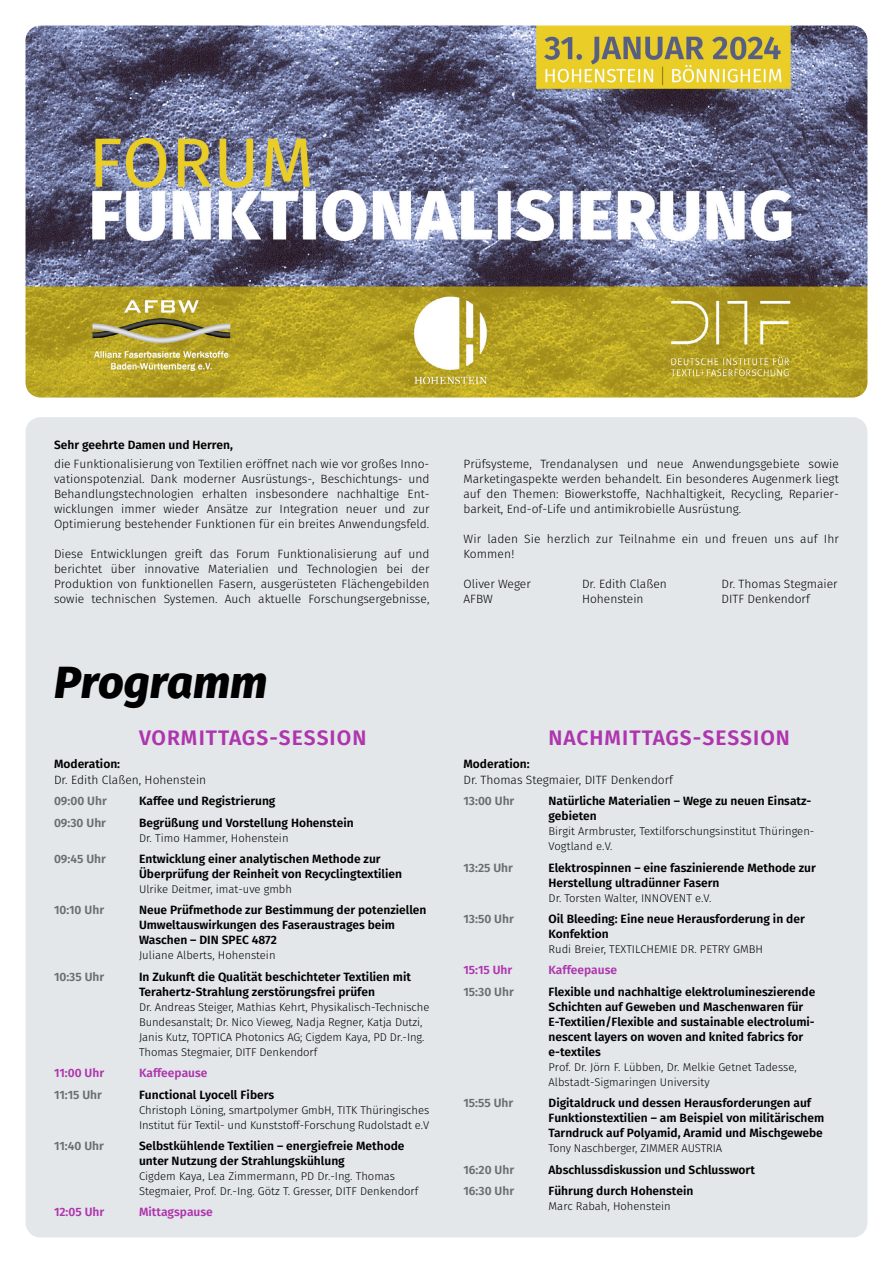
<style>
.page{position:relative;width:893px;height:1263px;background:#fff}
.page>*{position:absolute;margin:0;border:0;box-sizing:border-box;transform-origin:0 0}
.t1{font:italic 800 45px "Fira Sans";color:#000}
.t2{font:600 21px "Fira Sans";letter-spacing:.05em;color:#ae35ae}
.t3{font:600 12px/15px "Fira Sans";color:#000}
.t4{font:300 12px/15px "Fira Sans";color:#000;text-align:justify}
.t5{font:600 12px "Fira Sans";color:#6a6d73}
.t6{font:600 12px "Fira Sans";color:#ae35ae}
.t7{font:300 11.25px/15px "Fira Sans";letter-spacing:-.005em;color:#000}
</style>
<div class="page">
<div style="left:26px;top:417px;width:841px;height:820px;background:#e3e7e9;border-radius:15px"></div>
<img style="left:26px;top:26px;width:841px;height:371px">
<p class="t3" style="left:54px;top:437px;width:181px">Sehr geehrte Damen und Herren,</p>
<p class="t4" style="left:54px;top:458px;width:377px">die Funktionalisierung von Textilien eröffnet nach wie vor großes Inno&shy;vationspotenzial. Dank moderner Ausrüstungs-, Beschichtungs- und Behandlungstechnologien erhalten insbesondere nachhaltige Ent&shy;wicklungen immer wieder Ansätze zur Integration neuer und zur Optimierung bestehender Funktionen für ein breites Anwendungsfeld.</p>
<p class="t4" style="left:54px;top:548px;width:377px">Diese Entwicklungen greift das Forum Funktionalisierung auf und berichtet über innovative Materialien und Technologien bei der Produktion von funktionellen Fasern, ausgerüsteten Flächengebilden sowie technischen Systemen. Auch aktuelle Forschungsergebnisse,</p>
<h1 class="t1" style="left:54px;top:643px;width:215px">Programm</h1>
<h2 class="t2" style="left:139px;top:720px;width:229px">VORMITTAGS-SESSION</h2>
<p class="t3" style="left:54px;top:756px;width:68px">Moderation:</p>
<p class="t4" style="left:54px;top:773px;width:154px">Dr. Edith Claßen, Hohenstein</p>
<p class="t5" style="left:54px;top:791px;width:54px">09:00 Uhr</p>
<p class="t3" style="left:139px;top:793px;width:138px">Kaffee und Registrierung</p>
<p class="t5" style="left:54px;top:813px;width:54px">09:30 Uhr</p>
<p class="t3" style="left:139px;top:814px;width:216px">Begrüßung und Vorstellung Hohenstein</p>
<p class="t7" style="left:139px;top:831px;width:151px">Dr. Timo Hammer, Hohenstein</p>
<p class="t5" style="left:54px;top:849px;width:53px">09:45 Uhr</p>
<p class="t3" style="left:139px;top:851px;width:265px">Entwicklung einer analytischen Methode zur<br>Überprüfung der Reinheit von Recyclingtextilien</p>
<p class="t7" style="left:139px;top:882px;width:155px">Ulrike Deitmer, imat-uve gmbh</p>
<p class="t5" style="left:54px;top:900px;width:52px">10:10 Uhr</p>
<p class="t3" style="left:139px;top:902px;width:289px">Neue Prüfmethode zur Bestimmung der potenziellen<br>Umweltauswirkungen des Faseraustrages beim<br>Waschen – DIN SPEC 4872</p>
<p class="t7" style="left:139px;top:949px;width:138px">Juliane Alberts, Hohenstein</p>
<p class="t5" style="left:54px;top:967px;width:52px">10:35 Uhr</p>
<p class="t3" style="left:139px;top:968px;width:273px">In Zukunft die Qualität beschichteter Textilien mit<br>Terahertz-Strahlung zerstörungsfrei prüfen</p>
<p class="t7" style="left:139px;top:1000px;width:292px">Dr. Andreas Steiger, Mathias Kehrt, Physikalisch-Technische Bundesanstalt; Dr. Nico Vieweg, Nadja Regner, Katja Dutzi, Janis Kutz, TOPTICA Photonics AG; Cigdem Kaya, PD Dr.-Ing.<br>Thomas Stegmaier, DITF Denkendorf</p>
<p class="t6" style="left:54px;top:1063px;width:52px">11:00 Uhr</p>
<p class="t6" style="left:139px;top:1063px;width:70px">Kaffeepause</p>
<p class="t5" style="left:54px;top:1084px;width:49px">11:15 Uhr</p>
<p class="t3" style="left:139px;top:1086px;width:137px">Functional Lyocell Fibers</p>
<p class="t7" style="left:139px;top:1103px;width:292px">Christoph Löning, smartpolymer GmbH, TITK Thüringisches<br>Institut für Textil- und Kunststoff-Forschung Rudolstadt e.V</p>
<p class="t5" style="left:54px;top:1136px;width:51px">11:40 Uhr</p>
<p class="t3" style="left:139px;top:1137px;width:267px">Selbstkühlende Textilien – energiefreie Methode unter Nutzung der Strahlungskühlung</p>
<p class="t7" style="left:139px;top:1169px;width:281px">Cigdem Kaya, Lea Zimmermann, PD Dr.-Ing. Thomas<br>Stegmaier, Prof. Dr.-Ing. Götz T. Gresser, DITF Denkendorf</p>
<p class="t6" style="left:54px;top:1202px;width:52px">12:05 Uhr</p>
<p class="t6" style="left:139px;top:1202px;width:75px">Mittagspause</p>
<p class="t4" style="left:463px;top:458px;width:377px;text-align:left">Prüfsysteme, Trendanalysen und neue Anwendungsgebiete sowie Marketingaspekte werden behandelt. Ein besonderes Augenmerk liegt auf den Themen: Biowerkstoffe, Nachhaltigkeit, Recycling, Reparier&shy;barkeit, End-of-Life und antimikrobielle Ausrüstung.</p>
<p class="t4" style="left:463px;top:533px;width:377px">Wir laden Sie herzlich zur Teilnahme ein und freuen uns auf Ihr<br>Kommen!</p>
<p class="t4" style="left:463px;top:578px;width:69px">Oliver Weger</p>
<p class="t4" style="left:582px;top:578px;width:86px">Dr. Edith Claßen</p>
<p class="t4" style="left:721px;top:578px;width:118px">Dr. Thomas Stegmaier</p>
<p class="t4" style="left:463px;top:593px;width:31px">AFBW</p>
<p class="t4" style="left:582px;top:593px;width:63px">Hohenstein</p>
<p class="t4" style="left:721px;top:593px;width:90px">DITF Denkendorf</p>
<h2 class="t2" style="left:548px;top:720px;width:243px">NACHMITTAGS-SESSION</h2>
<p class="t3" style="left:463px;top:756px;width:68px">Moderation:</p>
<p class="t4" style="left:463px;top:773px;width:211px">Dr. Thomas Stegmaier, DITF Denkendorf</p>
<p class="t5" style="left:463px;top:791px;width:52px">13:00 Uhr</p>
<p class="t3" style="left:549px;top:793px;width:263px">Natürliche Materialien – Wege zu neuen Einsatz&shy;gebieten</p>
<p class="t7" style="left:549px;top:825px;width:267px">Birgit Armbruster, Textilforschungsinstitut Thüringen-<br>Vogtland e.V.</p>
<p class="t5" style="left:463px;top:858px;width:51px">13:25 Uhr</p>
<p class="t3" style="left:549px;top:859px;width:269px">Elektrospinnen – eine faszinierende Methode zur<br>Herstellung ultradünner Fasern</p>
<p class="t7" style="left:549px;top:891px;width:164px">Dr. Torsten Walter, INNOVENT e.V.</p>
<p class="t5" style="left:463px;top:909px;width:52px">13:50 Uhr</p>
<p class="t3" style="left:549px;top:911px;width:258px">Oil Bleeding: Eine neue Herausforderung in der<br>Konfektion</p>
<p class="t7" style="left:549px;top:942px;width:216px">Rudi Breier, TEXTILCHEMIE DR. PETRY GMBH</p>
<p class="t6" style="left:463px;top:960px;width:50px">15:15 Uhr</p>
<p class="t6" style="left:549px;top:960px;width:70px">Kaffeepause</p>
<p class="t5" style="left:463px;top:982px;width:52px">15:30 Uhr</p>
<p class="t3" style="left:549px;top:983px;width:268px">Flexible und nachhaltige elektrolumineszierende Schichten auf Geweben und Maschenwaren für E-Textilien/Flexible and sustainable electrolumi&shy;nescent layers on woven and knited fabrics for e-textiles</p>
<p class="t7" style="left:549px;top:1060px;width:250px">Prof. Dr. Jörn F. Lübben, Dr. Melkie Getnet Tadesse,<br>Albstadt-Sigmaringen University</p>
<p class="t5" style="left:463px;top:1093px;width:51px">15:55 Uhr</p>
<p class="t3" style="left:549px;top:1095px;width:277px">Digitaldruck und dessen Herausforderungen auf<br>Funktionstextilien – am Beispiel von militärischem<br>Tarndruck auf Polyamid, Aramid und Mischgewebe</p>
<p class="t7" style="left:549px;top:1142px;width:175px">Tony Naschberger, ZIMMER AUSTRIA</p>
<p class="t5" style="left:463px;top:1159px;width:52px">16:20 Uhr</p>
<p class="t3" style="left:549px;top:1161px;width:208px">Abschlussdiskussion und Schlusswort</p>
<p class="t5" style="left:463px;top:1181px;width:52px">16:30 Uhr</p>
<p class="t3" style="left:549px;top:1182px;width:146px">Führung durch Hohenstein</p>
<p class="t7" style="left:549px;top:1199px;width:124px">Marc Rabah, Hohenstein</p>
</div>
